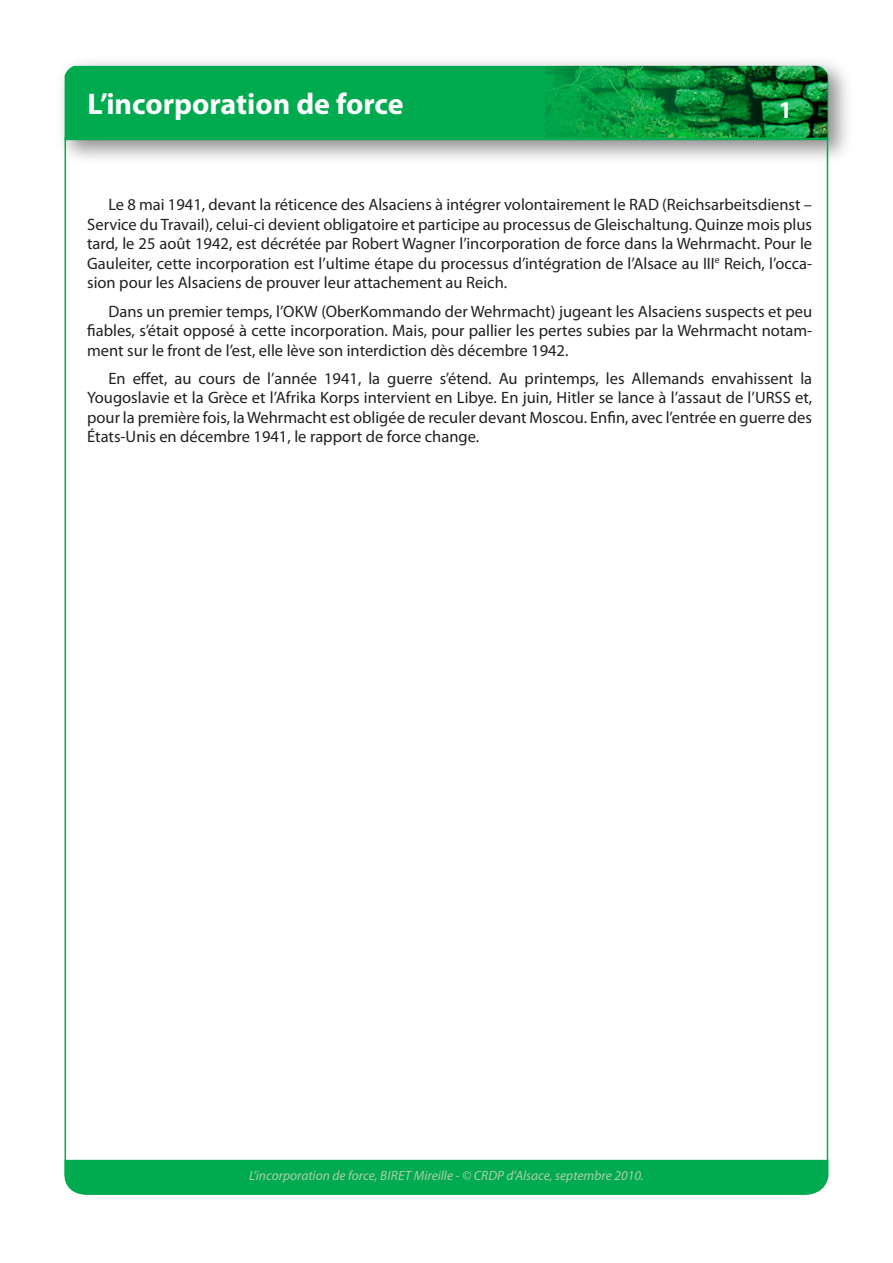
<style>
.page{position:relative;width:893px;height:1263px;background:#fff}
.page>*{position:absolute;margin:0;border:0;box-sizing:border-box;transform-origin:0 0}
.t1{font:700 30px "Myriad Pro";color:#fff}
.t2{font:700 24px "Myriad Pro";color:#fff}
.paragraphe_normal{font:16.5px/19.5px "Myriad Pro";color:#231f20;text-align:justify}
.t3{font:italic 13.5px "Myriad Pro";color:#abcfaa}
</style>
<div class="page">
<img style="left:62px;top:62px;width:786px;height:111px">
<div style="left:65px;top:66px;width:763px;height:74px;background:#00aa4f"></div>
<hr style="left:65px;top:137px;width:1px;height:1038px;background:#00aa4f">
<hr style="left:827px;top:138px;width:1px;height:1038px;background:#00aa4f">
<div style="left:65px;top:1160px;width:763px;height:35px;background:#00aa4f"></div>
<img style="left:546px;top:66px;width:281px;height:72px">
<p class="t1" style="left:87px;top:84px;width:318px">L’incorporation de force</p>
<p class="t2" style="left:779px;top:94px;width:15px">1</p>
<p class="paragraphe_normal" style="left:87px;top:195px;width:726px;text-indent:21px">Le 8 mai 1941, devant la réticence des Alsaciens à intégrer volontairement le RAD (Reichsarbeitsdienst – Service du Travail), celui-ci devient obligatoire et participe au processus de Gleischaltung. Quinze mois plus tard, le 25 août 1942, est décrétée par Robert Wagner l’incorporation de force dans la Wehrmacht. Pour le Gauleiter, cette incorporation est l’ultime étape du processus d’intégration de l’Alsace au III<sup>e</sup> Reich, l’occa&shy;sion pour les Alsaciens de prouver leur attachement au Reich.</p>
<p class="paragraphe_normal" style="left:87px;top:301px;width:726px;text-indent:21px">Dans un premier temps, l’OKW (OberKommando der Wehrmacht) jugeant les Alsaciens suspects et peu fiables, s’était opposé à cette incorporation. Mais, pour pallier les pertes subies par la Wehrmacht notam&shy;ment sur le front de l’est, elle lève son interdiction dès décembre 1942.</p>
<p class="paragraphe_normal" style="left:87px;top:368px;width:726px;text-indent:21px">En effet, au cours de l’année 1941, la guerre s’étend. Au printemps, les Allemands envahissent la Yougoslavie et la Grèce et l’Afrika Korps intervient en Libye. En juin, Hitler se lance à l’assaut de l’URSS et, pour la première fois, la Wehrmacht est obligée de reculer devant Moscou. Enfin, avec l’entrée en guerre des États-Unis en décembre 1941, le rapport de force change.</p>
<p class="t3" style="left:249px;top:1167px;width:396px">L’incorporation de force, BIRET Mireille - © CRDP d’Alsace, septembre 2010.</p>
</div>
